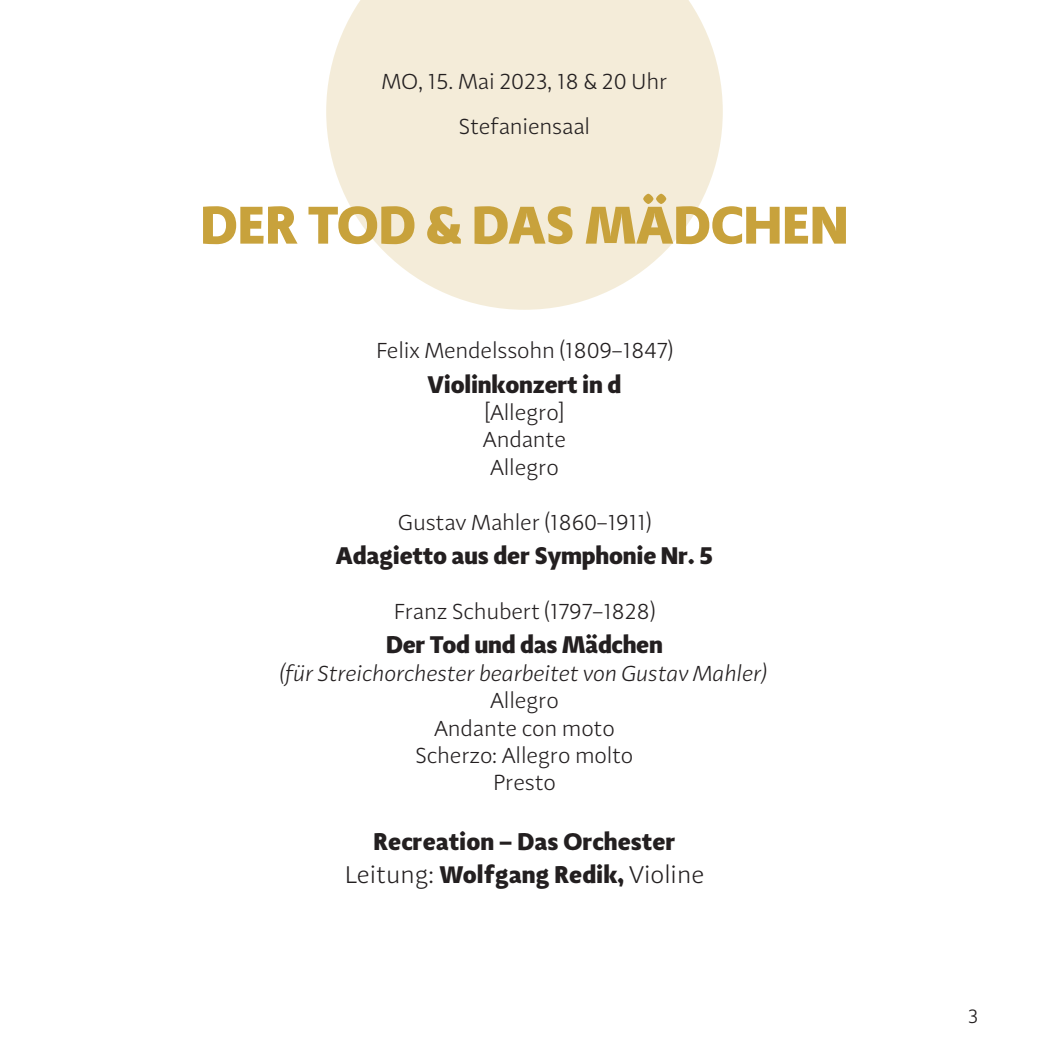
<style>
.page{position:relative;width:1049px;height:1049px;background:#fff}
.page>*{position:absolute;margin:0;border:0;box-sizing:border-box;transform-origin:0 0}
.t1{font:900 55px "Adagio Sans";color:#c8a23c}
.t2{font:900 25px/32.5px "Adagio Sans";letter-spacing:-.01em;color:#231f20;text-align:center}
.t3{font:300 22.5px/27.5px "Adagio Sans";letter-spacing:-.01em;color:#231f20;text-align:center}
.t4{font:italic 300 22.5px "Adagio Sans";letter-spacing:-.01em;color:#231f20}
.t5{font:300 20px "Adagio Sans";color:#231f20}
.s1{font-weight:300}
</style>
<div class="page">
<svg style="left:326px;top:0;width:397px;height:310px;fill:#f4ecd9"></svg>
<p class="t3" style="left:381px;top:59px;width:288px;line-height:45px">MO, 15. Mai 2023, 18 &amp; 20 Uhr<br>Stefaniensaal</p>
<h1 class="t1" style="left:200px;top:188px;width:650px">DER TOD &amp; DAS MÄDCHEN</h1>
<p class="t3" style="left:376px;top:337px;width:298px">Felix Mendelssohn (1809–1847)</p>
<p class="t2" style="left:427px;top:368px;width:195px">Violinkonzert in d</p>
<p class="t3" style="left:483px;top:399px;width:85px">[Allegro]<br>Andante<br>Allegro</p>
<p class="t3" style="left:398px;top:508px;width:255px">Gustav Mahler (1860–1911)</p>
<p class="t2" style="left:336px;top:540px;width:379px">Adagietto aus der Symphonie Nr. 5</p>
<p class="t3" style="left:394px;top:598px;width:263px">Franz Schubert (1797–1828)</p>
<p class="t2" style="left:386px;top:629px;width:278px">Der Tod und das Mädchen</p>
<p class="t4" style="left:281px;top:659px;width:488px">(für Streichorchester bearbeitet von Gustav Mahler)</p>
<p class="t3" style="left:416px;top:687px;width:219px">Allegro<br>Andante con moto<br>Scherzo: Allegro molto<br>Presto</p>
<p class="t2" style="left:345px;top:826px;width:361px">Recreation – Das Orchester<br><span class="s1">Leitung:</span> Wolfgang Redik, <span class="s1">Violine</span></p>
<p class="t5" style="left:968px;top:1004px;width:12px">3</p>
</div>
